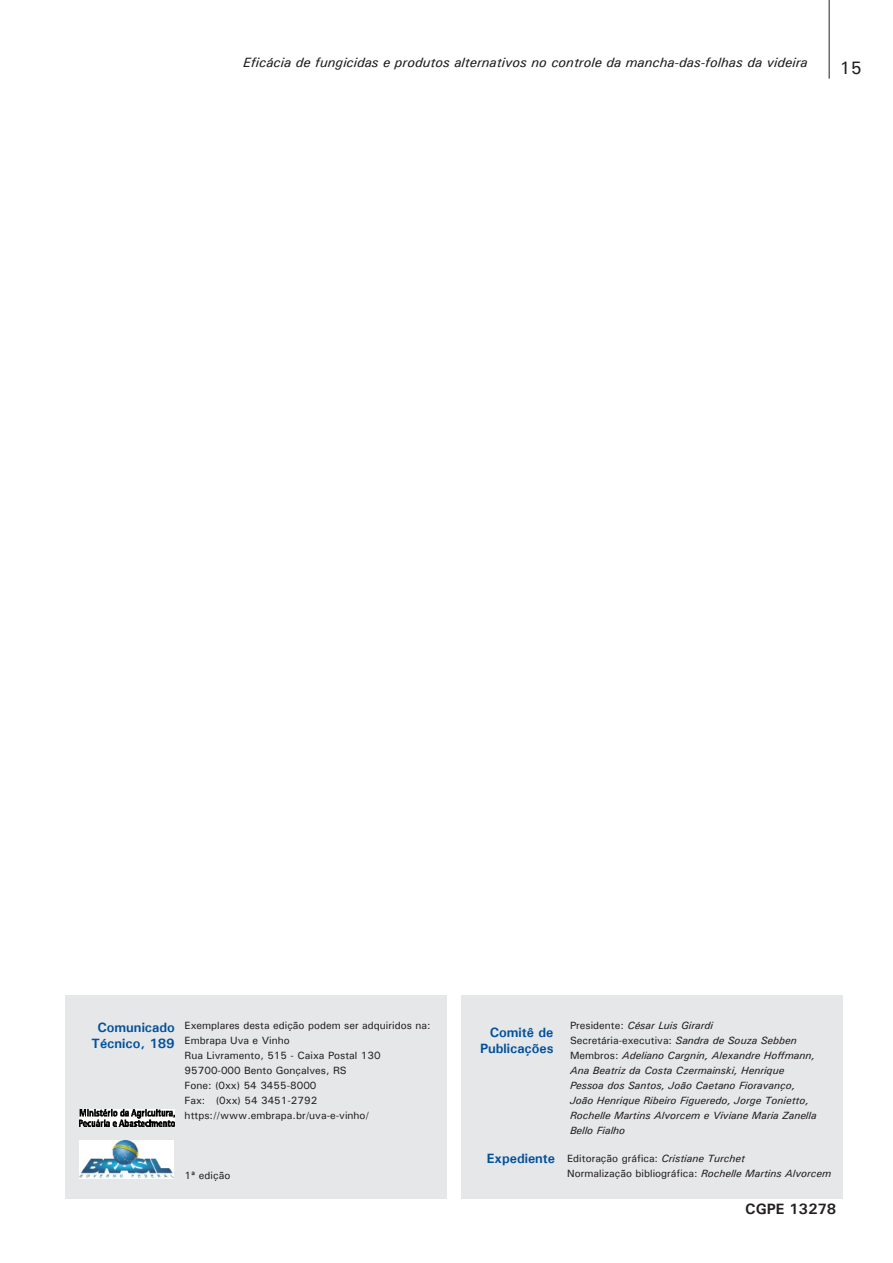
<style>
.page{position:relative;width:893px;height:1263px;background:#fff}
.page>*{position:absolute;margin:0;border:0;box-sizing:border-box;transform-origin:0 0}
.t1{font:500 18px "Univers";color:#231f20}
.Título_1{font:700 15px "Univers";color:#231f20}
.t2{font:italic 500 13.5px "Univers";color:#231f20}
.t3{font:700 13.5px "Univers";color:#01519b}
.t4{font:500 10.5px "Univers";color:#231f20}
.t5{font:italic 500 10.5px/15px "Univers";color:#231f20}
.s1{font-style:normal}
.s2{font-style:italic}
</style>
<div class="page">
<hr style="left:829px;top:0;width:1px;height:79px;background:#231f20">
<div style="left:65px;top:996px;width:382px;height:203px;background:#e6e7e9"></div>
<div style="left:462px;top:996px;width:381px;height:203px;background:#e6e7e9"></div>
<img style="left:79px;top:1109px;width:96px;height:17px">
<img style="left:80px;top:1140px;width:94px;height:39px">
<p class="t2" style="left:243px;top:53px;width:566px">Eficácia de fungicidas e produtos alternativos no controle da mancha-das-folhas da videira</p>
<h1 class="t1" style="left:839px;top:57px;width:24px">15</h1>
<p class="t3" style="left:97px;top:1018px;width:79px">Comunicado</p>
<p class="t3" style="left:92px;top:1034px;width:85px">Técnico, 189</p>
<p class="t4" style="left:185px;top:1019px;width:247px">Exemplares desta edição podem ser adquiridos na:</p>
<p class="t4" style="left:185px;top:1034px;width:107px">Embrapa Uva e Vinho</p>
<p class="t4" style="left:185px;top:1049px;width:198px">Rua Livramento, 515 - Caixa Postal 130</p>
<p class="t4" style="left:185px;top:1064px;width:163px">95700-000 Bento Gonçalves, RS</p>
<p class="t4" style="left:185px;top:1079px;width:133px">Fone: (0xx) 54 3455-8000</p>
<p class="t4" style="left:185px;top:1094px;width:134px">Fax: (0xx) 54 3451-2792</p>
<p class="t4" style="left:185px;top:1109px;width:186px">https://www.embrapa.br/uva-e-vinho/</p>
<p class="t4" style="left:185px;top:1169px;width:47px">1ª edição</p>
<p class="t3" style="left:490px;top:1024px;width:65px">Comitê de</p>
<p class="t3" style="left:480px;top:1040px;width:75px">Publicações</p>
<p class="t3" style="left:487px;top:1149px;width:70px">Expediente</p>
<p class="t5" style="left:570px;top:1018px;width:144px"><span class="s1">Presidente:</span> César Luis Girardi</p>
<p class="t4" style="left:570px;top:1034px;width:228px">Secretária-executiva: <span class="s2">Sandra de Souza Sebben</span></p>
<p class="t5" style="left:570px;top:1048px;width:248px"><span class="s1">Membros:</span> Adeliano Cargnin, Alexandre Hoffmann, Ana Beatriz da Costa Czermainski, Henrique Pessoa dos Santos, João Caetano Fioravanço, João Henrique Ribeiro Figueredo, Jorge Tonietto, Rochelle Martins Alvorcem e Viviane Maria Zanella Bello Fialho</p>
<p class="t4" style="left:567px;top:1152px;width:179px">Editoração gráfica: <span class="s2">Cristiane Turchet</span></p>
<p class="t4" style="left:567px;top:1167px;width:265px">Normalização bibliográfica: <span class="s2">Rochelle Martins Alvorcem</span></p>
<p class="Título_1" style="left:745px;top:1199px;width:93px">CGPE 13278</p>
</div>
